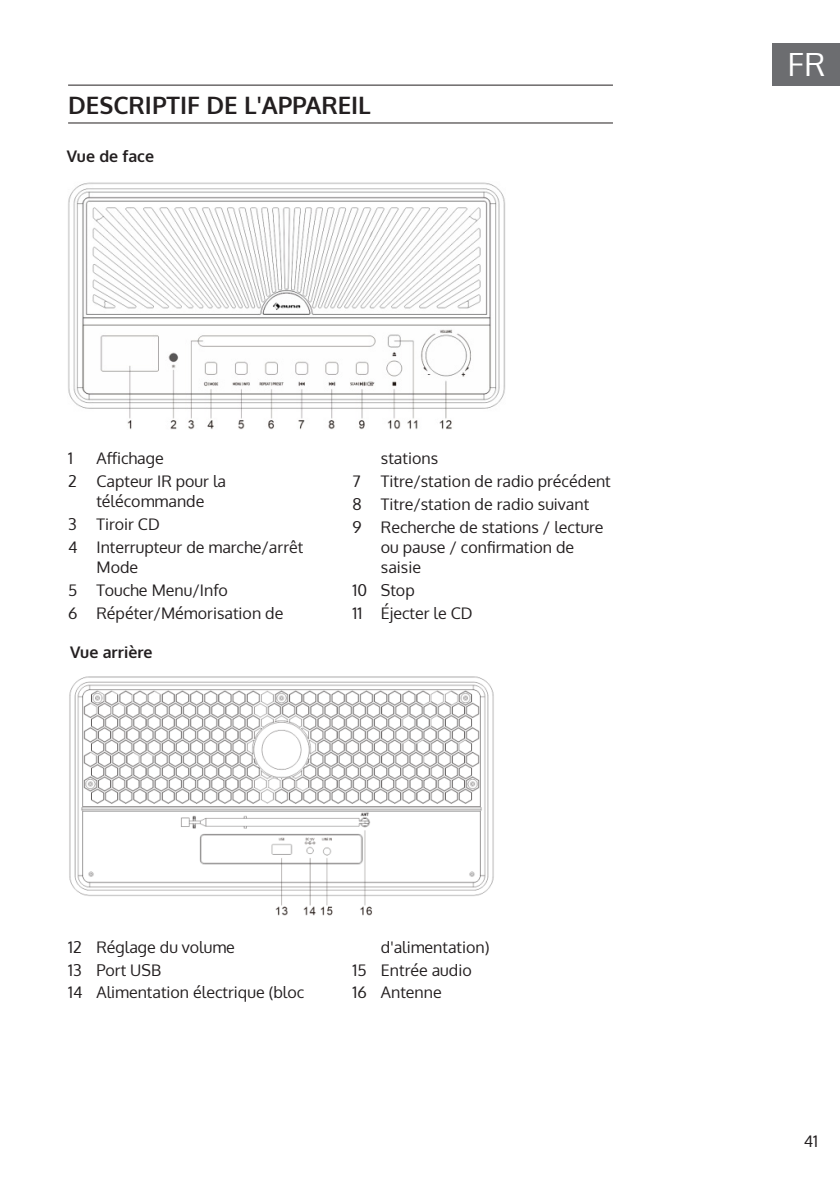
<style>
.page{position:relative;width:840px;height:1191px;background:#fff}
.page>*{position:absolute;margin:0;border:0;box-sizing:border-box;transform-origin:0 0}
.t1{font:32px "Oxygen";color:#fff}
.Super_Headline{font:700 24px "Oxygen";color:#231f20}
.t2{font:16px/20px "Oxygen";color:#231f20}
.Headline{font:700 16px "Oxygen";color:#231f20}
</style>
<div class="page">
<div style="left:772px;top:43px;width:67px;height:42px;background:#6c6d70"></div>
<hr style="left:68px;top:85px;width:544px;height:1px;background:#231f20">
<hr style="left:68px;top:122px;width:544px;height:1px;background:#231f20">
<img style="left:68px;top:182px;width:437px;height:247px">
<img style="left:69px;top:676px;width:424px;height:239px">
<p class="Super_Headline" style="left:68px;top:90px;width:304px">DESCRIPTIF DE L'APPAREIL</p>
<p class="Headline" style="left:67px;top:147px;width:89px">Vue de face</p>
<p class="t2" style="left:68px;top:449px;width:6px">1</p>
<p class="t2" style="left:96px;top:449px;width:69px">Affichage</p>
<p class="t2" style="left:68px;top:471px;width:159px;text-align:center">2 Capteur IR pour la télécommande</p>
<p class="t2" style="left:68px;top:514px;width:93px">3 Tiroir CD</p>
<p class="t2" style="left:96px;top:537px;width:208px;text-indent:-28px">4 Interrupteur de marche/arrêt<br>Mode</p>
<p class="t2" style="left:68px;top:580px;width:161px">5 Touche Menu/Info</p>
<p class="t2" style="left:68px;top:603px;width:217px">6 Répéter/Mémorisation de</p>
<p class="Headline" style="left:70px;top:642px;width:84px">Vue arrière</p>
<p class="t2" style="left:381px;top:449px;width:59px">stations</p>
<p class="t2" style="left:352px;top:471px;width:10px">7</p>
<p class="t2" style="left:381px;top:471px;width:231px">Titre/station de radio précédent</p>
<p class="t2" style="left:352px;top:494px;width:238px">8 Titre/station de radio suivant</p>
<p class="t2" style="left:381px;top:517px;width:224px;text-indent:-28px">9 Recherche de stations / lecture ou pause / confirmation de saisie</p>
<p class="t2" style="left:352px;top:580px;width:64px">10 Stop</p>
<p class="t2" style="left:352px;top:603px;width:121px">11 Éjecter le CD</p>
<p class="t2" style="left:68px;top:937px;width:168px">12 Réglage du volume</p>
<p class="t2" style="left:68px;top:960px;width:94px">13 Port USB</p>
<p class="t2" style="left:68px;top:982px;width:238px">14 Alimentation électrique (bloc</p>
<p class="t2" style="left:381px;top:937px;width:110px">d'alimentation)</p>
<p class="t2" style="left:352px;top:960px;width:121px">15 Entrée audio</p>
<p class="t2" style="left:352px;top:982px;width:91px">16 Antenne</p>
<h1 class="t1" style="left:787px;top:43px;width:39px">FR</h1>
<p class="t2" style="left:803px;top:1130px;width:16px">41</p>
</div>
